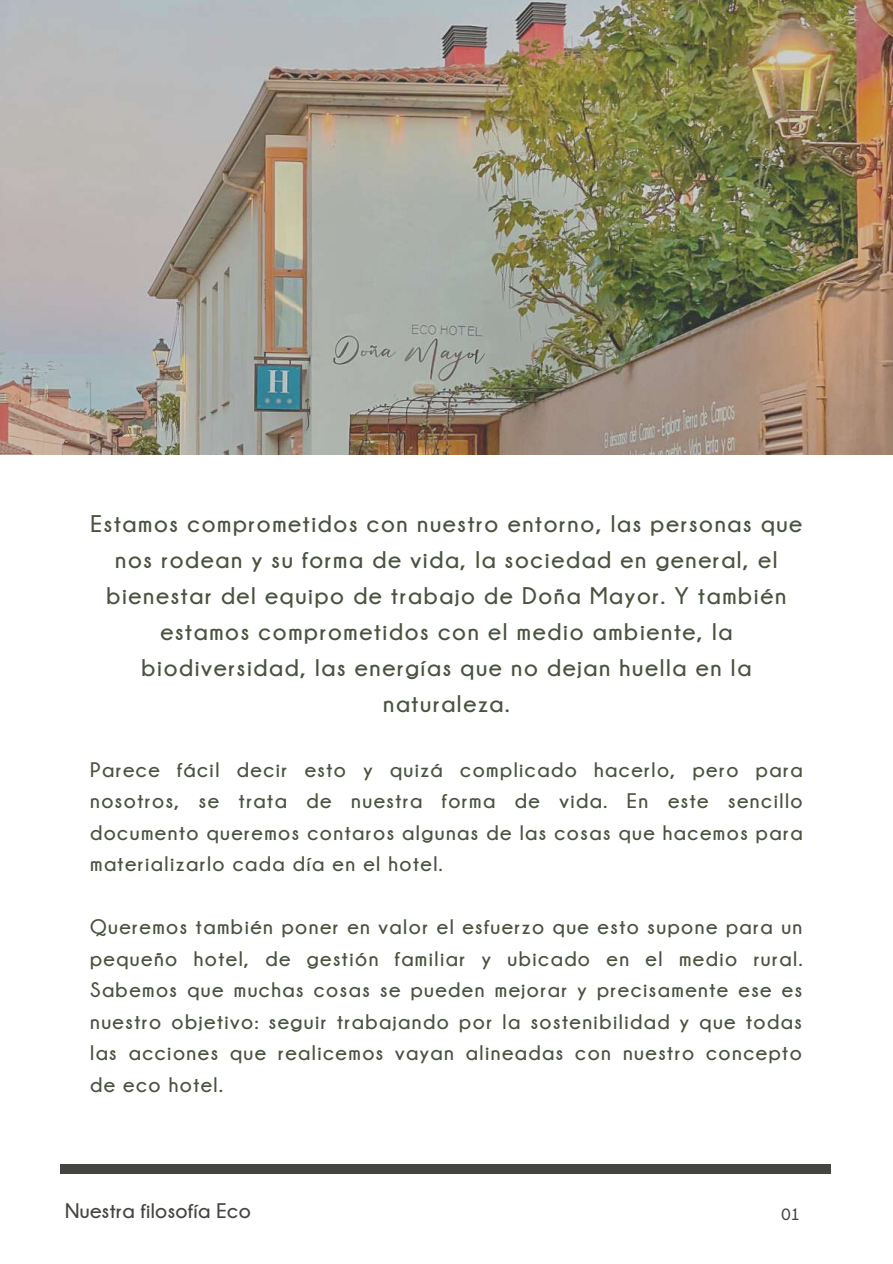
<style>
.page{position:relative;width:893px;height:1264px;background:#fff}
.page>*{position:absolute;margin:0;border:0;box-sizing:border-box;transform-origin:0 0}
.t1{font:700 24px/36px "Champagne Limousines";letter-spacing:.07em;color:#48523f;text-align:center}
.t2{font:700 21px/31.5px "Champagne Limousines";letter-spacing:.07em;color:#48523f;text-align:justify}
.t3{font:700 21px "Champagne Limousines";letter-spacing:.02em;color:#444440}
.t4{font:700 16.5px "Champagne Limousines";color:#444440}
</style>
<div class="page">
<img style="left:0;top:0;width:892px;height:454px">
<div style="left:60px;top:1163px;width:770px;height:9px;background:#444440"></div>
<p class="t1" style="left:90px;top:504px;width:713px">Estamos comprometidos con nuestro entorno, las personas que nos rodean y su forma de vida, la sociedad en general, el bienestar del equipo de trabajo de Doña Mayor. Y también estamos comprometidos con el medio ambiente, la biodiversidad, las energías que no dejan huella en la naturaleza.</p>
<p class="t2" style="left:90px;top:753px;width:714px">Parece fácil decir esto y quizá complicado hacerlo, pero para nosotros, se trata de nuestra forma de vida. En este sencillo documento queremos contaros algunas de las cosas que hacemos para materializarlo cada día en el hotel.</p>
<p class="t2" style="left:90px;top:910px;width:713px">Queremos también poner en valor el esfuerzo que esto supone para un pequeño hotel, de gestión familiar y ubicado en el medio rural.<br>Sabemos que muchas cosas se pueden mejorar y precisamente ese es nuestro objetivo: seguir trabajando por la sostenibilidad y que todas las acciones que realicemos vayan alineadas con nuestro concepto de eco hotel.</p>
<p class="t3" style="left:65px;top:1199px;width:187px">Nuestra filosofía Eco</p>
<p class="t4" style="left:781px;top:1205px;width:20px">01</p>
</div>
